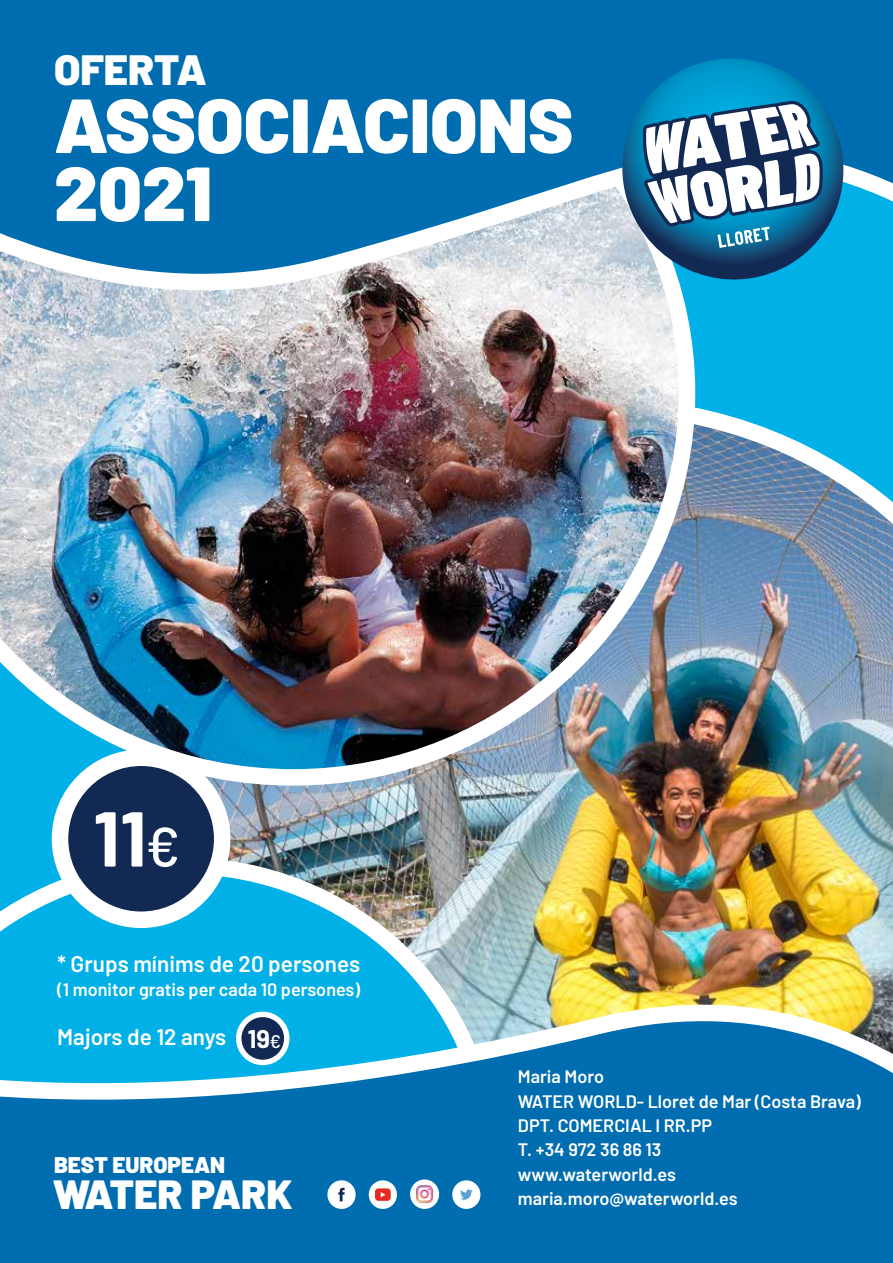
<style>
.page{position:relative;width:893px;height:1263px;background:#fff}
.page>*{position:absolute;margin:0;border:0;box-sizing:border-box;transform-origin:0 0}
.t1{font:700 77.55px "Barlow";color:#fff}
.t2{font:900 76.5px/67.9px "Barlow";color:#fff}
.t3{font:900 42.45px "Barlow";color:#fff}
.t4{font:900 40.8px "Barlow";color:#fff}
.t5{font:900 22.65px "Barlow";color:#fff}
.t6{font:600 22.5px "Barlow";color:#fff}
.t7{font:600 18px/24.3px "Barlow";color:#fff}
.s1{font-weight:500;font-size:55.5px}
.s2{font-weight:700;font-size:25.65px}
</style>
<div class="page">
<img style="left:0;top:0;width:893px;height:939px">
<img style="left:0;top:857px;width:497px;height:82px">
<div style="left:60px;top:758px;width:162px;height:162px;background:#122a53;border-radius:50%"></div>
<div style="left:52px;top:749px;width:178px;height:179px;border:16px solid #fff;border-radius:50%"></div>
<svg style="left:0;top:939px;width:893px;height:324px;background:#288cb8"></svg>
<svg style="left:327px;top:1180px;width:29px;height:29px"></svg>
<svg style="left:368px;top:1180px;width:29px;height:29px"></svg>
<svg style="left:410px;top:1179px;width:29px;height:30px"></svg>
<img style="left:413px;top:1183px;width:23px;height:22px">
<div style="left:452px;top:1180px;width:28px;height:29px;background:#fff;border-radius:50%"></div>
<svg style="left:460px;top:1189px;width:13px;height:11px"></svg>
<div style="left:239px;top:1014px;width:48px;height:48px;background:#122a53;border-radius:50%"></div>
<div style="left:236px;top:1012px;width:53px;height:53px;border:5px solid #fff;border-radius:50%"></div>
<svg style="left:622px;top:58px;width:221px;height:237px;background:#1e87b7"></svg>
<svg style="left:641px;top:101px;width:183px;height:147px"></svg>
<h3 class="t3" style="left:54px;top:43px;width:154px">OFERTA</h3>
<h2 class="t2" style="left:54px;top:92px;width:521px">ASSOCIACIONS<br>2021</h2>
<h1 class="t1" style="left:94px;top:790px;width:88px">11 <span class="s1">€</span></h1>
<p class="t6" style="left:57px;top:947px;width:304px">* Grups mínims de 20 persones</p>
<p class="t7" style="left:57px;top:976px;width:304px">(1 monitor gratis per cada 10 persones)</p>
<p class="t6" style="left:57px;top:1020px;width:225px">Majors de 12 anys <span class="s2">19</span> <sub>€</sub></p>
<p class="t5" style="left:54px;top:1150px;width:173px">BEST EUROPEAN</p>
<h3 class="t4" style="left:54px;top:1169px;width:240px">WATER PARK</h3>
<p class="t7" style="left:518px;top:1063px;width:344px">Maria Moro<br>WATER WORLD- Lloret de Mar (Costa Brava)<br>DPT. COMERCIAL I RR.PP<br>T. +34 972 36 86 13<br>www.waterworld.es maria.moro@waterworld.es</p>
</div>
